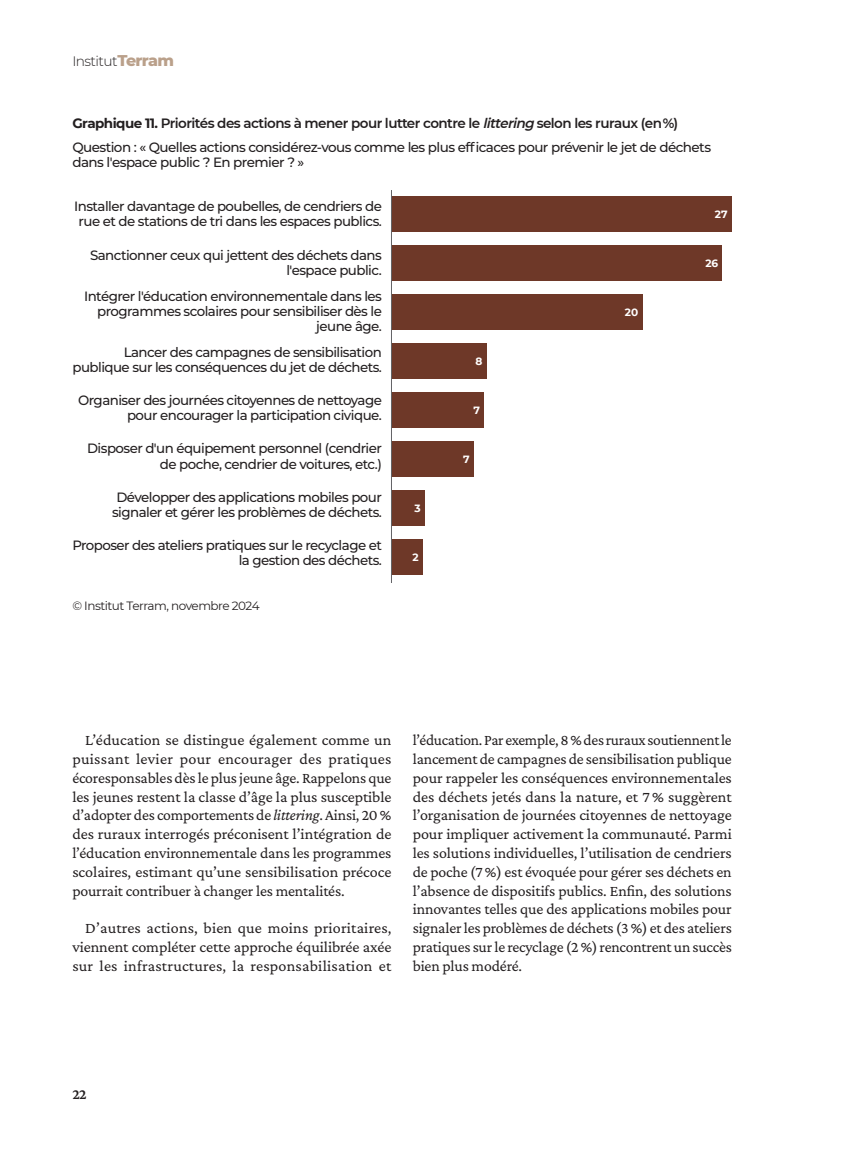
<style>
.page{position:relative;width:851px;height:1149px;background:#fff}
.page>*{position:absolute;margin:0;border:0;box-sizing:border-box;transform-origin:0 0}
.BODY-Alinéa{font:15.75px/18.8px "Crimson Pro";letter-spacing:-.01em;color:#231f20;text-align:justify}
.t1{font:600 15px "Crimson Pro";color:#231f20}
.t2{font:300 13.65px "Montserrat";letter-spacing:-.04em;color:#231f20}
.TAB_Question{font:500 13.5px/15px "Montserrat";letter-spacing:-.04em;color:#231f20;text-align:right}
.TAB_02{font:500 13.5px/15px "Montserrat";letter-spacing:-.04em;color:#231f20;text-align:center}
.TAB_TITRES{font:600 13.5px "Montserrat";letter-spacing:-.04em;color:#231f20}
.TAB_source{font:12px "Montserrat";letter-spacing:-.04em;color:#231f20}
.TAB_06{font:700 10.5px "Montserrat";color:#fff}
.s1{font-weight:800;font-size:15.9px;color:#baa08a}
.s2{font-weight:700}
.s3{font-style:italic}
</style>
<div class="page">
<div style="left:391px;top:539px;width:32px;height:35px;background:#6e3828"></div>
<div style="left:391px;top:490px;width:34px;height:35px;background:#6e3828"></div>
<div style="left:391px;top:441px;width:83px;height:35px;background:#6e3828"></div>
<div style="left:391px;top:392px;width:93px;height:35px;background:#6e3828"></div>
<div style="left:391px;top:343px;width:95px;height:35px;background:#6e3828"></div>
<div style="left:391px;top:294px;width:251px;height:36px;background:#6e3828"></div>
<div style="left:391px;top:245px;width:331px;height:36px;background:#6e3828"></div>
<div style="left:391px;top:197px;width:340px;height:35px;background:#6e3828"></div>
<hr style="left:391px;top:190px;width:1px;height:393px;background:#636366">
<p class="t2" style="left:72px;top:52px;width:103px">Institut<span class="s1">Terram</span></p>
<p class="TAB_TITRES" style="left:72px;top:114px;width:607px"><span class="s2">Graphique 11.</span> Priorités des actions à mener pour lutter contre le <span class="s3">littering</span> selon les ruraux (en %)</p>
<p class="TAB_Question" style="left:72px;top:139px;width:640px;text-align:left">Question : « Quelles actions considérez-vous comme les plus efficaces pour prévenir le jet de déchets dans l'espace public ? En premier ? »</p>
<p class="TAB_02" style="left:74px;top:198px;width:309px">Installer davantage de poubelles, de cendriers de rue et de stations de tri dans les espaces publics.</p>
<p class="TAB_Question" style="left:90px;top:247px;width:293px">Sanctionner ceux qui jettent des déchets dans l'espace public.</p>
<p class="TAB_Question" style="left:84px;top:288px;width:299px">Intégrer l'éducation environnementale dans les programmes scolaires pour sensibiliser dès le jeune âge.</p>
<p class="TAB_Question" style="left:72px;top:344px;width:311px">Lancer des campagnes de sensibilisation publique sur les conséquences du jet de déchets.</p>
<p class="TAB_Question" style="left:78px;top:392px;width:305px">Organiser des journées citoyennes de nettoyage pour encourager la participation civique.</p>
<p class="TAB_Question" style="left:87px;top:440px;width:296px">Disposer d'un équipement personnel (cendrier de poche, cendrier de voitures, etc.)</p>
<p class="TAB_Question" style="left:112px;top:489px;width:271px;text-align:center">Développer des applications mobiles pour signaler et gérer les problèmes de déchets.</p>
<p class="TAB_Question" style="left:72px;top:537px;width:311px">Proposer des ateliers pratiques sur le recyclage et la gestion des déchets.</p>
<p class="TAB_source" style="left:72px;top:597px;width:189px">© Institut Terram, novembre 2024</p>
<p class="TAB_06" style="left:414px;top:500px;width:8px">3</p>
<p class="TAB_06" style="left:412px;top:549px;width:8px">2</p>
<p class="TAB_06" style="left:475px;top:353px;width:8px">8</p>
<p class="TAB_06" style="left:473px;top:402px;width:8px">7</p>
<p class="TAB_06" style="left:463px;top:451px;width:8px">7</p>
<p class="TAB_06" style="left:624px;top:304px;width:15px">20</p>
<p class="TAB_06" style="left:714px;top:207px;width:14px">27</p>
<p class="TAB_06" style="left:705px;top:255px;width:14px">26</p>
<p class="BODY-Alinéa" style="left:72px;top:730px;width:320px;text-indent:13px">L’éducation se distingue également comme un puissant levier pour encourager des pratiques écoresponsables dès le plus jeune âge. Rappelons que les jeunes restent la classe d’âge la plus susceptible d’adopter des comportements de <span class="s3">littering</span>. Ainsi, 20 % des ruraux interrogés préconisent l’intégration de l’éducation environnementale dans les programmes scolaires, estimant qu’une sensibilisation précoce pourrait contribuer à changer les mentalités.</p>
<p class="BODY-Alinéa" style="left:72px;top:918px;width:320px;text-indent:13px">D’autres actions, bien que moins prioritaires, viennent compléter cette approche équilibrée axée sur les infrastructures, la responsabilisation et</p>
<p class="BODY-Alinéa" style="left:412px;top:730px;width:320px">l’éducation. Par exemple, 8 % des ruraux soutiennent le lancement de campagnes de sensibilisation publique pour rappeler les conséquences environnementales des déchets jetés dans la nature, et 7 % suggèrent l’organisation de journées citoyennes de nettoyage pour impliquer activement la communauté. Parmi les solutions individuelles, l’utilisation de cendriers de poche (7 %) est évoquée pour gérer ses déchets en l’absence de dispositifs publics. Enfin, des solutions innovantes telles que des applications mobiles pour signaler les problèmes de déchets (3 %) et des ateliers pratiques sur le recyclage (2 %) rencontrent un succès bien plus modéré.</p>
<p class="t1" style="left:72px;top:1083px;width:16px">22</p>
</div>
